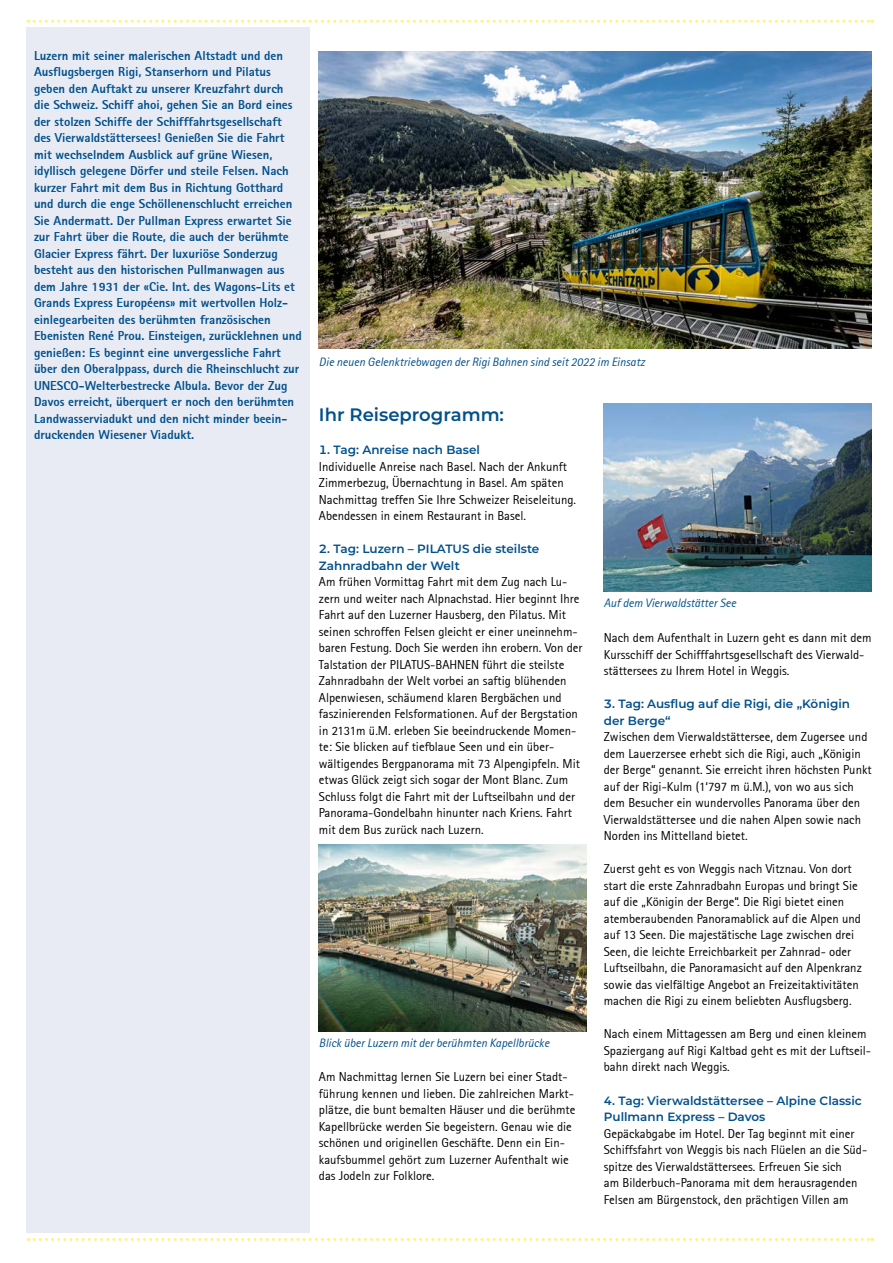
<style>
.page{position:relative;width:893px;height:1263px;background:#fff}
.page>*{position:absolute;margin:0;border:0;box-sizing:border-box;transform-origin:0 0}
.t1{font:600 18px "Montserrat";color:#00508c}
.t2{font:12.75px/16.5px "Rotis Sans Serif";color:#000}
.t3{font:800 12.75px/16.5px "Rotis Sans Serif";color:#00508c}
.t4{font:600 12px/16.5px "Montserrat";color:#00508c}
.t5{font:italic 12px "Rotis Sans Serif";color:#00508c}
</style>
<div class="page">
<div style="left:27px;top:28px;width:283px;height:1205px;background:#e9ebf4"></div>
<svg style="left:28px;top:20px;width:845px;height:3px"></svg>
<svg style="left:28px;top:1238px;width:845px;height:3px"></svg>
<img style="left:319px;top:51px;width:553px;height:298px">
<img style="left:319px;top:844px;width:268px;height:187px">
<img style="left:604px;top:404px;width:268px;height:187px">
<p class="t3" style="left:34px;top:47px;width:269px">Luzern mit seiner malerischen Altstadt und den Ausflugsbergen Rigi, Stanserhorn und Pilatus geben den Auftakt zu unserer Kreuzfahrt durch die Schweiz. Schiff ahoi, gehen Sie an Bord eines der stolzen Schiffe der Schifffahrtsgesellschaft des Vierwaldstättersees! Genießen Sie die Fahrt mit wechselndem Ausblick auf grüne Wiesen, idyllisch gelegene Dörfer und steile Felsen. Nach kurzer Fahrt mit dem Bus in Richtung Gotthard und durch die enge Schöllenenschlucht erreichen Sie Andermatt. Der Pullman Express erwartet Sie zur Fahrt über die Route, die auch der berühmte Glacier Express fährt. Der luxuriöse Sonderzug besteht aus den historischen Pullmanwagen aus dem Jahre 1931 der «Cie. Int. des Wagons-Lits et Grands Express Européens» mit wertvollen Holz&shy;einlegearbeiten des berühmten französischen Ebenisten René Prou. Einsteigen, zurücklehnen und genießen: Es beginnt eine unvergessliche Fahrt über den Oberalppass, durch die Rheinschlucht zur UNESCO-Welterbestrecke Albula. Bevor der Zug Davos erreicht, überquert er noch den berühmten Landwasserviadukt und den nicht minder beein&shy;druckenden Wiesener Viadukt.</p>
<p class="t5" style="left:319px;top:354px;width:327px">Die neuen Gelenktriebwagen der Rigi Bahnen sind seit 2022 im Einsatz</p>
<h1 class="t1" style="left:319px;top:402px;width:187px">Ihr Reiseprogramm:</h1>
<p class="t4" style="left:319px;top:441px;width:162px">1. Tag: Anreise nach Basel</p>
<p class="t2" style="left:319px;top:458px;width:259px">Individuelle Anreise nach Basel. Nach der Ankunft Zimmerbezug, Übernachtung in Basel. Am späten Nachmittag treffen Sie Ihre Schweizer Reiseleitung.<br>Abendessen in einem Restaurant in Basel.</p>
<p class="t4" style="left:319px;top:540px;width:222px">2. Tag: Luzern – PILATUS die steilste<br>Zahnradbahn der Welt</p>
<p class="t2" style="left:319px;top:574px;width:265px">Am frühen Vormittag Fahrt mit dem Zug nach Lu&shy;zern und weiter nach Alpnachstad. Hier beginnt Ihre Fahrt auf den Luzerner Hausberg, den Pilatus. Mit seinen schroffen Felsen gleicht er einer uneinnehm&shy;baren Festung. Doch Sie werden ihn erobern. Von der Talstation der PILATUS-BAHNEN führt die steilste Zahnradbahn der Welt vorbei an saftig blühenden Alpenwiesen, schäumend klaren Bergbächen und faszinierenden Felsformationen. Auf der Bergstation in 2131m ü.M. erleben Sie beeindruckende Momen&shy;te: Sie blicken auf tiefblaue Seen und ein über&shy;wältigendes Bergpanorama mit 73 Alpengipfeln. Mit etwas Glück zeigt sich sogar der Mont Blanc. Zum Schluss folgt die Fahrt mit der Luftseilbahn und der Panorama-Gondelbahn hinunter nach Kriens. Fahrt mit dem Bus zurück nach Luzern.</p>
<p class="t5" style="left:319px;top:1036px;width:232px">Blick über Luzern mit der berühmten Kapellbrücke</p>
<p class="t2" style="left:319px;top:1069px;width:258px">Am Nachmittag lernen Sie Luzern bei einer Stadt&shy;führung kennen und lieben. Die zahlreichen Markt&shy;plätze, die bunt bemalten Häuser und die berühmte Kapellbrücke werden Sie begeistern. Genau wie die schönen und originellen Geschäfte. Denn ein Ein&shy;kaufsbummel gehört zum Luzerner Aufenthalt wie das Jodeln zur Folklore.</p>
<p class="t5" style="left:604px;top:596px;width:134px">Auf dem Vierwaldstätter See</p>
<p class="t2" style="left:604px;top:630px;width:269px">Nach dem Aufenthalt in Luzern geht es dann mit dem<br>Kursschiff der Schifffahrtsgesellschaft des Vierwald&shy;stättersees zu Ihrem Hotel in Weggis.</p>
<p class="t4" style="left:604px;top:695px;width:248px">3. Tag: Ausflug auf die Rigi, die „Königin der Berge“</p>
<p class="t2" style="left:604px;top:729px;width:269px">Zwischen dem Vierwaldstättersee, dem Zugersee und dem Lauerzersee erhebt sich die Rigi, auch „Königin der Berge“ genannt. Sie erreicht ihren höchsten Punkt auf der Rigi-Kulm (1‘797 m ü.M.), von wo aus sich dem Besucher ein wundervolles Panorama über den Vierwaldstättersee und die nahen Alpen sowie nach Norden ins Mittelland bietet.</p>
<p class="t2" style="left:604px;top:861px;width:260px">Zuerst geht es von Weggis nach Vitznau. Von dort start die erste Zahnradbahn Europas und bringt Sie auf die „Königin der Berge“. Die Rigi bietet einen atemberaubenden Panoramablick auf die Alpen und auf 13 Seen. Die majestätische Lage zwischen drei Seen, die leichte Erreichbarkeit per Zahnrad- oder Luftseilbahn, die Panoramasicht auf den Alpenkranz sowie das vielfältige Angebot an Freizeitaktivitäten machen die Rigi zu einem beliebten Ausflugsberg.</p>
<p class="t2" style="left:604px;top:1026px;width:269px">Nach einem Mittagessen am Berg und einen kleinem<br>Spaziergang auf Rigi Kaltbad geht es mit der Luftseil&shy;bahn direkt nach Weggis.</p>
<p class="t4" style="left:604px;top:1091px;width:260px">4. Tag: Vierwaldstättersee – Alpine Classic<br>Pullmann Express – Davos</p>
<p class="t2" style="left:604px;top:1125px;width:265px">Gepäckabgabe im Hotel. Der Tag beginnt mit einer Schiffsfahrt von Weggis bis nach Flüelen an die Süd&shy;spitze des Vierwaldstättersees. Erfreuen Sie sich<br>am Bilderbuch-Panorama mit dem herausragenden Felsen am Bürgenstock, den prächtigen Villen am</p>
</div>
